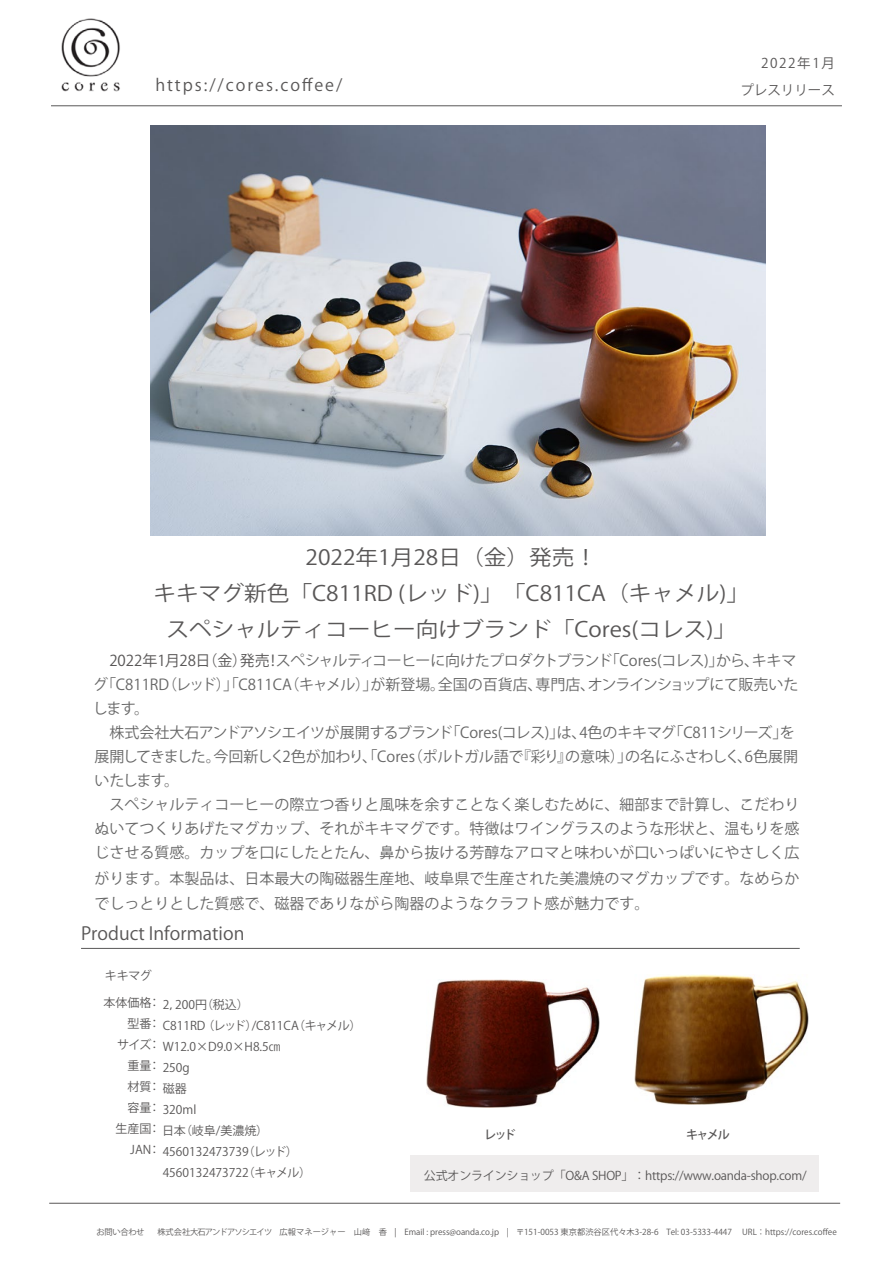
<style>
.page{position:relative;width:893px;height:1263px;background:#fff}
.page>*{position:absolute;margin:0;border:0;box-sizing:border-box;transform-origin:0 0}
.t1{font:21px/36px "Koz Go Pr 6 N";color:#595757;text-align:center;scale:1.08 1}
.t2{font:18px "Koz Go Pr 6 N";color:#595757}
.t3{font:16.5px "Koz Go Pr 6 N";letter-spacing:.12em;color:#595757}
.t4{font:15px/24px "Koz Go Pr 6 N";color:#676767}
.t5{font:13.5px "Koz Go Pr 6 N";letter-spacing:.12em;color:#595757}
.t6{font:13.5px "Koz Go Pr 6 N";color:#595757}
.t7{font:12px/21px "Koz Go Pr 6 N";color:#595757}
.t8{font:500 12px "Koz Go Pr 6 N";letter-spacing:-.14em;color:#595757}
.t9{font:8.25px "Koz Go Pr 6 N";color:#595757}
.s1{color:#595757}
</style>
<div class="page">
<hr style="left:49px;top:1203px;width:791px;height:1px;background:#595757">
<hr style="left:51px;top:106px;width:791px;height:1px;background:#595757">
<img style="left:61px;top:18px;width:59px;height:74px">
<hr style="left:81px;top:948px;width:719px;height:1px;background:#585757">
<img style="left:151px;top:126px;width:615px;height:410px">
<img style="left:635px;top:974px;width:174px;height:130px">
<img style="left:426px;top:979px;width:173px;height:128px">
<div style="left:410px;top:1155px;width:408px;height:37px;background:#efeded"></div>
<p class="t5" style="left:761px;top:56px;width:75px">2022年1月</p>
<p class="t3" style="left:155px;top:75px;width:189px">https://cores.coffee/</p>
<p class="t6" style="left:740px;top:83px;width:96px">プレスリリース</p>
<h1 class="t1" style="left:153px;top:539px;width:553px">2022年1月28日（金）発売！<br>キキマグ新色「C811RD (レッド)」「C811CA（キャメル)」スペシャルティコーヒー向けブランド「Cores(コレス)」</h1>
<p class="t4" style="left:93px;top:649px;width:708px"><span class="s1">　2022年1月28日（金）発売！</span>スペシャルティコーヒーに向けたプロダクトブランド「Cores(コレス)」から、キキマグ「C811RD（レッド）」「C811CA（キャメル）」が新登場。全国の百貨店、専門店、オンラインショップにて販売いたします。<br>　株式会社大石アンドアソシエイツが展開するブランド「Cores(コレス)」は、4色のキキマグ「C811シリーズ」を展開してきました。今回新しく2色が加わり、「Cores（ポルトガル語で『彩り』の意味）」の名にふさわしく、6色展開いたします。<br>　スペシャルティコーヒーの際立つ香りと風味を余すことなく楽しむために、細部まで計算し、こだわりぬいてつくりあげたマグカップ、それがキキマグです。特徴はワイングラスのような形状と、温もりを感じさせる質感。カップを口にしたとたん、鼻から抜ける芳醇なアロマと味わいが口いっぱいにやさしく広</p>
<p class="t4" style="left:94px;top:866px;width:706px;line-height:25.5px">がります。本製品は、日本最大の陶磁器生産地、岐阜県で生産された美濃焼のマグカップです。なめらかでしっとりとした質感で、磁器でありながら陶器のようなクラフト感が魅力です。</p>
<p class="t2" style="left:81px;top:923px;width:165px">Product Information</p>
<p class="t7" style="left:105px;top:965px;width:48px">キキマグ</p>
<p class="t7" style="left:103px;top:993px;width:59px;text-align:right">本体価格：型番：<br>サイズ：重量：<br>材質：<br>容量：<br>生産国：<br>JAN：</p>
<p class="t7" style="left:162px;top:995px;width:201px">2，200円（税込）<br>C811RD （レッド）/C811CA（キャメル）<br>W12.0×D9.0×H8.5㎝<br>250g<br>磁器<br>320ml<br>日本（岐阜/美濃焼）<br>4560132473739（レッド）<br>4560132473722（キャメル）</p>
<p class="t8" style="left:484px;top:1128px;width:33px">レッド</p>
<p class="t8" style="left:686px;top:1128px;width:45px">キャメル</p>
<p class="t7" style="left:424px;top:1165px;width:384px">公式オンラインショップ「O&amp;A SHOP」：https://www.oanda-shop.com/</p>
<p class="t9" style="left:96px;top:1227px;width:50px">お問い合わせ</p>
<p class="t9" style="left:157px;top:1227px;width:681px">株式会社大石アンドアソシエイツ　広報マネージャー　山﨑　香 | Email : press@oanda.co.jp | 〒151-0053 東京都渋谷区代々木3-28-6 Tel: 03-5333-4447 　URL：https://cores.coffee</p>
</div>
